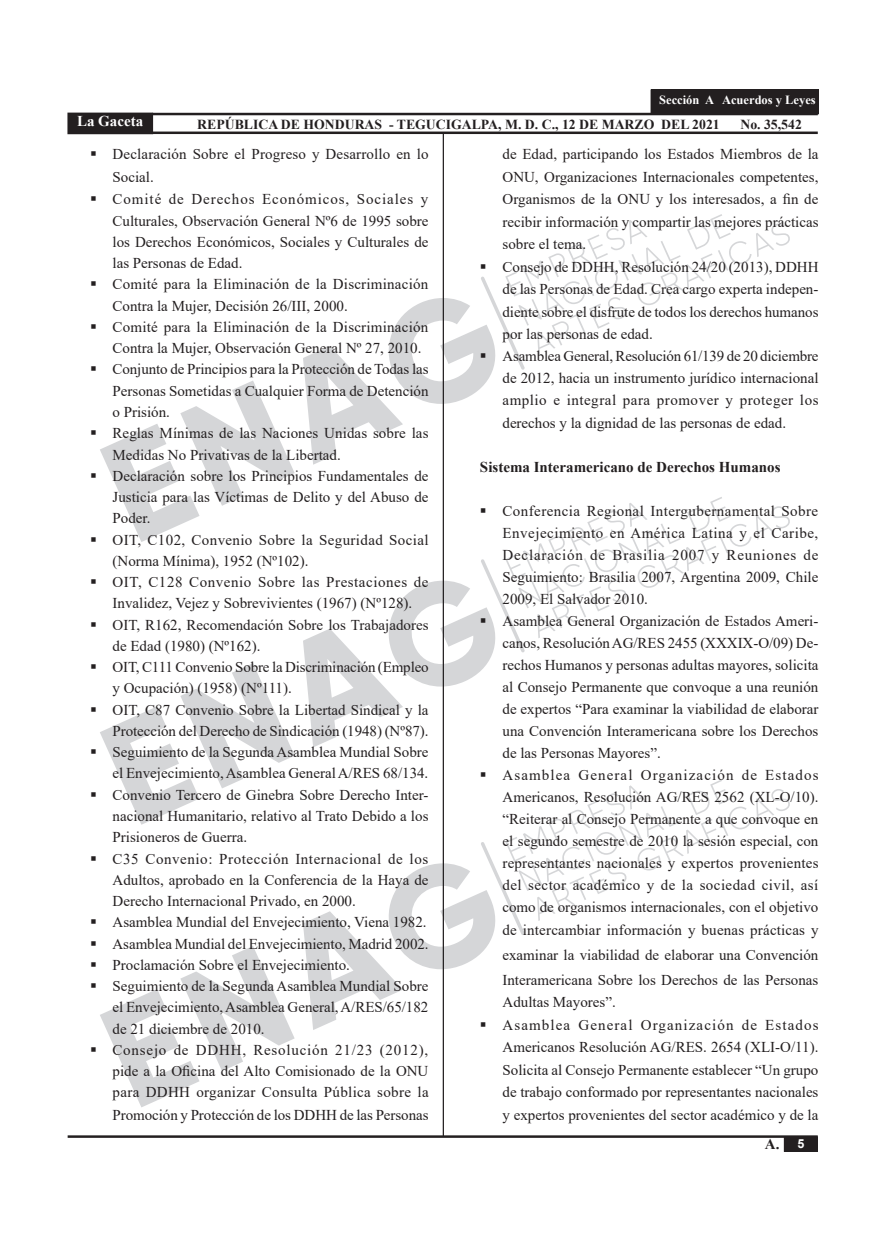
<style>
.page{position:relative;width:886px;height:1241px;background:#fff}
.page>*{position:absolute;margin:0;border:0;box-sizing:border-box;transform-origin:0 0}
.t1{font:15px/21.2px "Times New Roman";color:#231f20;text-align:justify}
.t2{font:15px/21.2px "Times New Roman";letter-spacing:.025em;color:#231f20}
.t3{font:700 15px "Times New Roman";color:#231f20}
.t4{font:700 15px "Times New Roman";color:#fff}
.t5{font:700 13.75px "Times New Roman";color:#231f20}
.t6{font:700 12.5px "Times New Roman";color:#fff}
.t7{font:700 12.5px "Arial";color:#fff}
</style>
<div class="page">
<div style="left:784px;top:1136px;width:33px;height:15px;background:#231f20"></div>
<div style="left:68px;top:113px;width:85px;height:21px;background:#231f20"></div>
<hr style="left:153px;top:131px;width:665px;height:3px;background:#231f20">
<hr style="left:153px;top:113px;width:665px;height:2px;background:#231f20">
<hr style="left:68px;top:1135px;width:750px;height:2px;background:#231f20">
<div style="left:651px;top:90px;width:167px;height:24px;background:#231f20"></div>
<hr style="left:443px;top:133px;width:1px;height:1002px;background:#231f20">
<svg style="left:100px;top:380px;width:195px;height:162px"></svg>
<svg style="left:100px;top:663px;width:195px;height:161px"></svg>
<svg style="left:100px;top:946px;width:195px;height:161px"></svg>
<svg style="left:303px;top:214px;width:487px;height:250px"></svg>
<svg style="left:303px;top:496px;width:487px;height:251px"></svg>
<svg style="left:303px;top:779px;width:487px;height:251px"></svg>
<p class="t6" style="left:659px;top:91px;width:158px">Sección A Acuerdos y Leyes</p>
<p class="t5" style="left:197px;top:114px;width:524px">REPÚBLICA DE HONDURAS - TEGUCIGALPA, M. D. C., 12 DE MARZO DEL 2021</p>
<p class="t5" style="left:740px;top:114px;width:63px">No. 35,542</p>
<p class="t1" style="left:112px;top:142px;width:318px;line-height:22.5px;text-indent:-22px">▪ Declaración Sobre el Progreso y Desarrollo en lo<br>Social.</p>
<p class="t1" style="left:112px;top:188px;width:317px;text-indent:-22px">▪ Comité de Derechos Económicos, Sociales y Culturales, Observación General Nº6 de 1995 sobre los Derechos Económicos, Sociales y Culturales de las Personas de Edad.</p>
<p class="t1" style="left:112px;top:273px;width:317px;text-indent:-22px">▪ Comité para la Eliminación de la Discriminación<br>Contra la Mujer, Decisión 26/III, 2000.</p>
<p class="t1" style="left:112px;top:316px;width:317px;text-indent:-22px">▪ Comité para la Eliminación de la Discriminación<br>Contra la Mujer, Observación General Nº 27, 2010.</p>
<p class="t1" style="left:112px;top:358px;width:317px;text-indent:-22px">▪ Conjunto de Principios para la Protección de Todas las Personas Sometidas a Cualquier Forma de Detención o Prisión.</p>
<p class="t1" style="left:112px;top:422px;width:317px;text-indent:-22px">▪ Reglas Mínimas de las Naciones Unidas sobre las<br>Medidas No Privativas de la Libertad.</p>
<p class="t1" style="left:112px;top:464px;width:317px;text-indent:-22px">▪ Declaración sobre los Principios Fundamentales de Justicia para las Víctimas de Delito y del Abuso de Poder.</p>
<p class="t2" style="left:112px;top:528px;width:317px;text-indent:-22px">▪ OIT, C102, Convenio Sobre la Seguridad Social (Norma Mínima), 1952 (Nº102).</p>
<p class="t1" style="left:90px;top:571px;width:340px;text-align:center">▪ OIT, C128 Convenio Sobre las Prestaciones de<br>Invalidez, Vejez y Sobrevivientes (1967) (Nº128).</p>
<p class="t1" style="left:112px;top:613px;width:317px;text-indent:-22px">▪ OIT, R162, Recomendación Sobre los Trabajadores de Edad (1980) (Nº162).</p>
<p class="t1" style="left:112px;top:656px;width:318px;text-indent:-22px">▪ OIT, C111 Convenio Sobre la Discriminación (Empleo y Ocupación) (1958) (Nº111).</p>
<p class="t1" style="left:90px;top:698px;width:340px;text-align:right">▪ OIT, C87 Convenio Sobre la Libertad Sindical y la<br>Protección del Derecho de Sindicación (1948) (Nº87).</p>
<p class="t1" style="left:90px;top:741px;width:340px;text-align:right">▪ Seguimiento de la Segunda Asamblea Mundial Sobre el Envejecimiento, Asamblea General A/RES 68/134.</p>
<p class="t1" style="left:112px;top:783px;width:317px;text-indent:-22px">▪ Convenio Tercero de Ginebra Sobre Derecho Inter&shy;nacional Humanitario, relativo al Trato Debido a los Prisioneros de Guerra.</p>
<p class="t1" style="left:112px;top:847px;width:317px;text-indent:-22px">▪ C35 Convenio: Protección Internacional de los Adultos, aprobado en la Conferencia de la Haya de Derecho Internacional Privado, en 2000.</p>
<p class="t1" style="left:90px;top:911px;width:338px">▪ Asamblea Mundial del Envejecimiento, Viena 1982.</p>
<p class="t1" style="left:90px;top:932px;width:340px">▪ Asamblea Mundial del Envejecimiento, Madrid 2002.</p>
<p class="t1" style="left:90px;top:953px;width:261px">▪ Proclamación Sobre el Envejecimiento.</p>
<p class="t1" style="left:112px;top:974px;width:317px;text-indent:-22px">▪ Seguimiento de la Segunda Asamblea Mundial Sobre el Envejecimiento, Asamblea General, A/RES/65/182 de 21 diciembre de 2010.</p>
<p class="t1" style="left:112px;top:1038px;width:318px;line-height:21.6px;text-indent:-22px">▪ Consejo de DDHH, Resolución 21/23 (2012), pide a la Oficina del Alto Comisionado de la ONU para DDHH organizar Consulta Pública sobre la Promoción y Protección de los DDHH de las Personas</p>
<p class="t4" style="left:77px;top:110px;width:68px">La Gaceta</p>
<p class="t1" style="left:502px;top:142px;width:318px;line-height:22.5px">de Edad, participando los Estados Miembros de la ONU, Organizaciones Internacionales competentes, Organismos de la ONU y los interesados, a fin de recibir información y compartir las mejores prácticas sobre el tema.</p>
<p class="t1" style="left:502px;top:255px;width:317px;line-height:22.5px;text-indent:-22px">▪ Consejo de DDHH, Resolución 24/20 (2013), DDHH de las Personas de Edad. Crea cargo experta indepen&shy;diente sobre el disfrute de todos los derechos humanos por las personas de edad.</p>
<p class="t1" style="left:502px;top:345px;width:318px;line-height:22px;text-indent:-22px">▪ Asamblea General, Resolución 61/139 de 20 diciembre de 2012, hacia un instrumento jurídico internacional amplio e integral para promover y proteger los derechos y la dignidad de las personas de edad.</p>
<p class="t3" style="left:480px;top:455px;width:302px">Sistema Interamericano de Derechos Humanos</p>
<p class="t1" style="left:502px;top:499px;width:318px;line-height:22px;text-indent:-22px">▪ Conferencia Regional Intergubernamental Sobre Envejecimiento en América Latina y el Caribe, Declaración de Brasilia 2007 y Reuniones de Seguimiento: Brasilia 2007, Argentina 2009, Chile 2009, El Salvador 2010.</p>
<p class="t1" style="left:502px;top:609px;width:317px;line-height:22px;text-indent:-22px">▪ Asamblea General Organización de Estados Ameri&shy;canos, Resolución AG/RES 2455 (XXXIX-O/09) De&shy;rechos Humanos y personas adultas mayores, solicita al Consejo Permanente que convoque a una reunión de expertos “Para examinar la viabilidad de elaborar una Convención Interamericana sobre los Derechos de las Personas Mayores”.</p>
<p class="t1" style="left:502px;top:763px;width:318px;line-height:22.1px;text-indent:-22px">▪ Asamblea General Organización de Estados Americanos, Resolución AG/RES 2562 (XL-O/10). “Reiterar al Consejo Permanente a que convoque en el segundo semestre de 2010 la sesión especial, con representantes nacionales y expertos provenientes del sector académico y de la sociedad civil, así como de organismos internacionales, con el objetivo de intercambiar información y buenas prácticas y</p>
<p class="t1" style="left:502px;top:941px;width:317px;line-height:25px">examinar la viabilidad de elaborar una Convención<br>Interamericana Sobre los Derechos de las Personas</p>
<p class="t1" style="left:502px;top:991px;width:115px">Adultas Mayores”.</p>
<p class="t1" style="left:502px;top:1012px;width:317px;line-height:22.5px;text-indent:-22px">▪ Asamblea General Organización de Estados Americanos Resolución AG/RES. 2654 (XLI-O/11).<br>Solicita al Consejo Permanente establecer “Un grupo de trabajo conformado por representantes nacionales y expertos provenientes del sector académico y de la</p>
<p class="t3" style="left:765px;top:1133px;width:16px">A.</p>
<p class="t7" style="left:797px;top:1134px;width:8px">5</p>
</div>
